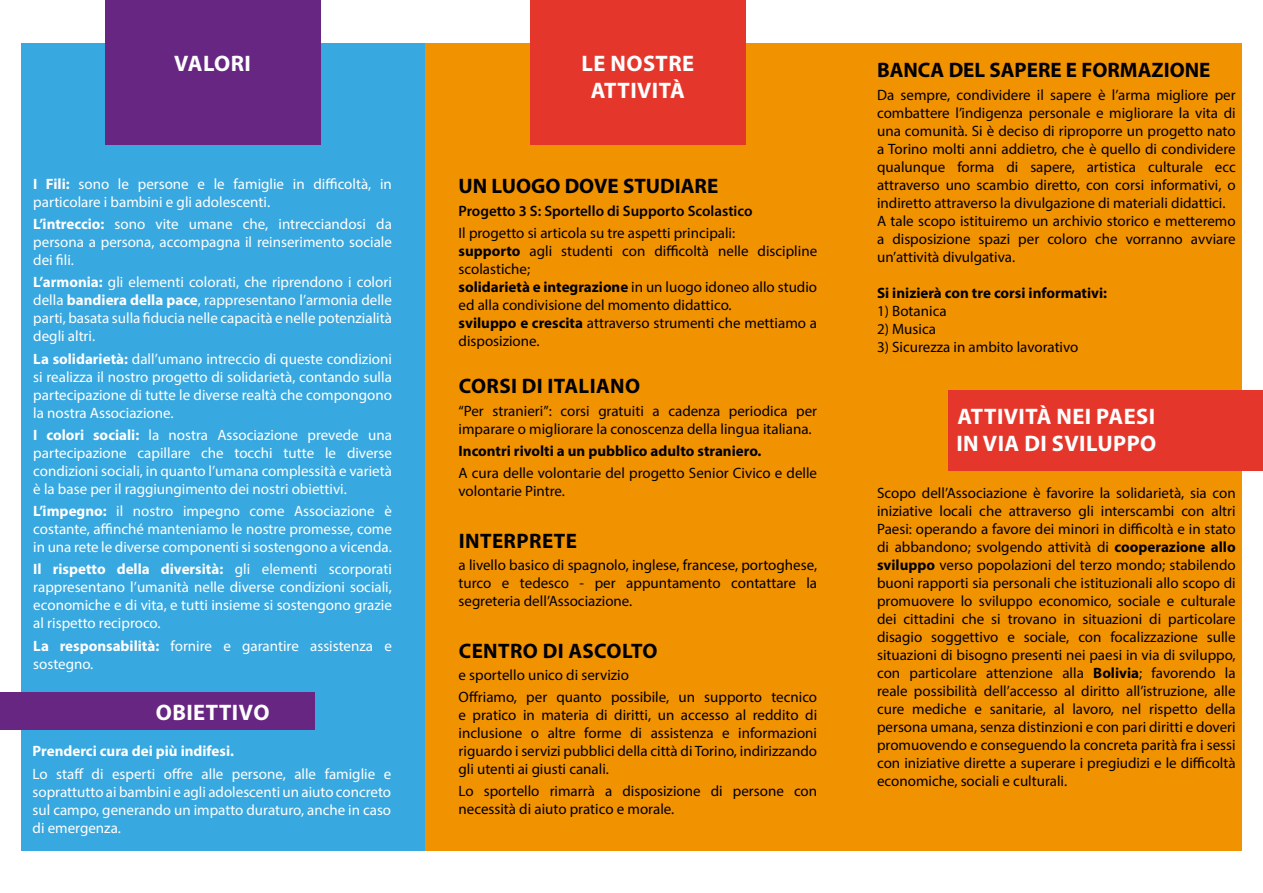
<style>
.page{position:relative;width:1263px;height:893px;background:#fff}
.page>*{position:absolute;margin:0;border:0;box-sizing:border-box;transform-origin:0 0}
.t1{font:700 22.5px/27px "Myriad Pro";letter-spacing:.02em;color:#fff;text-align:center}
.t2{font:700 21px "Myriad Pro";color:#000}
.t3{font:700 21px "Myriad Pro";letter-spacing:.02em;color:#000}
.t4{font:15px/18px "Myriad Pro";color:#000}
.t5{font:15px/18px "Myriad Pro";color:#fff;text-align:justify}
.t6{font:700 15px "Myriad Pro";color:#000}
.t7{font:600 15px "Myriad Pro";color:#000}
.t8{font:700 15px "Myriad Pro";color:#fff}
.s1{font-weight:700}
</style>
<div class="page">
<div style="left:21px;top:43px;width:404px;height:807px;background:#38a8e0"></div>
<div style="left:425px;top:43px;width:817px;height:807px;background:#f19201"></div>
<div style="left:105px;top:0;width:215px;height:145px;background:#662682"></div>
<div style="left:530px;top:0;width:216px;height:145px;background:#e5362b"></div>
<div style="left:949px;top:390px;width:314px;height:81px;background:#e5362b"></div>
<div style="left:0;top:693px;width:314px;height:37px;background:#662682"></div>
<h1 class="t1" style="left:174px;top:50px;width:78px">VALORI</h1>
<h1 class="t1" style="left:581px;top:50px;width:114px">LE NOSTRE<br>ATTIVITÀ</h1>
<p class="t5" style="left:33px;top:175px;width:360px"><span class="s1">I Fili:</span> sono le persone e le famiglie in difficoltà, in particolare i bambini e gli adolescenti.</p>
<p class="t5" style="left:33px;top:215px;width:360px"><span class="s1">L’intreccio:</span> sono vite umane che, intrecciandosi da persona a persona, accompagna il reinserimento sociale dei fili.</p>
<p class="t5" style="left:33px;top:273px;width:360px"><span class="s1">L’armonia:</span> gli elementi colorati, che riprendono i colori della <span class="s1">bandiera della pace</span>, rappresentano l’armonia delle parti, basata sulla fiducia nelle capacità e nelle potenzialità degli altri.</p>
<p class="t5" style="left:33px;top:349px;width:360px"><span class="s1">La solidarietà:</span> dall’umano intreccio di queste condizioni si realizza il nostro progetto di solidarietà, contando sulla partecipazione di tutte le diverse realtà che compongono la nostra Associazione.</p>
<p class="t5" style="left:33px;top:425px;width:360px"><span class="s1">I colori sociali:</span> la nostra Associazione prevede una partecipazione capillare che tocchi tutte le diverse condizioni sociali, in quanto l’umana complessità e varietà è la base per il raggiungimento dei nostri obiettivi.</p>
<p class="t5" style="left:33px;top:502px;width:360px"><span class="s1">L’impegno:</span> il nostro impegno come Associazione è costante, affinché manteniamo le nostre promesse, come in una rete le diverse componenti si sostengono a vicenda.</p>
<p class="t5" style="left:33px;top:560px;width:360px"><span class="s1">Il rispetto della diversità:</span> gli elementi scorporati rappresentano l’umanità nelle diverse condizioni sociali, economiche e di vita, e tutti insieme si sostengono grazie al rispetto reciproco.</p>
<p class="t5" style="left:33px;top:636px;width:360px"><span class="s1">La responsabilità:</span> fornire e garantire assistenza e sostegno.</p>
<h1 class="t1" style="left:156px;top:698px;width:115px">OBIETTIVO</h1>
<p class="t8" style="left:33px;top:742px;width:203px">Prenderci cura dei più indifesi.</p>
<p class="t5" style="left:33px;top:764px;width:360px">Lo staff di esperti offre alle persone, alle famiglie e soprattutto ai bambini e agli adolescenti un aiuto concreto sul campo, generando un impatto duraturo, anche in caso di emergenza.</p>
<h2 class="t2" style="left:459px;top:173px;width:261px">UN LUOGO DOVE STUDIARE</h2>
<p class="t7" style="left:459px;top:201px;width:295px">Progetto 3 S: Sportello di Supporto Scolastico</p>
<p class="t4" style="left:459px;top:224px;width:360px">Il progetto si articola su tre aspetti principali:<br><span class="s1">supporto</span> agli studenti con difficoltà nelle discipline scolastiche;<br><span class="s1">solidarietà e integrazione</span> in un luogo idoneo allo studio ed alla condivisione del momento didattico.<br><span class="s1">sviluppo e crescita</span> attraverso strumenti che mettiamo a disposizione.</p>
<h2 class="t3" style="left:459px;top:372px;width:183px">CORSI DI ITALIANO</h2>
<p class="t4" style="left:459px;top:401px;width:360px">“Per stranieri”: corsi gratuiti a cadenza periodica per imparare o migliorare la conoscenza della lingua italiana.</p>
<p class="t6" style="left:459px;top:441px;width:304px">Incontri rivolti a un pubblico adulto straniero.</p>
<p class="t4" style="left:459px;top:464px;width:360px">A cura delle volontarie del progetto Senior Civico e delle volontarie Pintre.</p>
<h2 class="t3" style="left:459px;top:527px;width:120px">INTERPRETE</h2>
<p class="t4" style="left:458px;top:556px;width:360px;text-align:justify">a livello basico di spagnolo, inglese, francese, portoghese, turco e tedesco - per appuntamento contattare la segreteria dell’Associazione.</p>
<h2 class="t3" style="left:459px;top:637px;width:200px">CENTRO DI ASCOLTO</h2>
<p class="t4" style="left:459px;top:664px;width:360px;line-height:22.2px">e sportello unico di servizio<br>Offriamo, per quanto possibile, un supporto tecnico</p>
<p class="t4" style="left:459px;top:706px;width:360px;text-align:justify">e pratico in materia di diritti, un accesso al reddito di inclusione o altre forme di assistenza e informazioni riguardo i servizi pubblici della città di Torino, indirizzando gli utenti ai giusti canali.</p>
<p class="t4" style="left:459px;top:782px;width:360px">Lo sportello rimarrà a disposizione di persone con necessità di aiuto pratico e morale.</p>
<h2 class="t2" style="left:877px;top:57px;width:335px">BANCA DEL SAPERE E FORMAZIONE</h2>
<p class="t4" style="left:877px;top:85px;width:360px">Da sempre, condividere il sapere è l’arma migliore per combattere l’indigenza personale e migliorare la vita di una comunità. Si è deciso di riproporre un progetto nato a Torino molti anni addietro, che è quello di condividere qualunque forma di sapere, artistica culturale ecc attraverso uno scambio diretto, con corsi informativi, o indiretto attraverso la divulgazione di materiali didattici.<br>A tale scopo istituiremo un archivio storico e metteremo a disposizione spazi per coloro che vorranno avviare un’attività divulgativa.</p>
<p class="t6" style="left:877px;top:283px;width:232px">Si inizierà con tre corsi informativi:</p>
<p class="t4" style="left:877px;top:301px;width:71px">1) Botanica</p>
<p class="t4" style="left:877px;top:319px;width:60px">2) Musica</p>
<p class="t4" style="left:877px;top:337px;width:203px">3) Sicurezza in ambito lavorativo</p>
<h1 class="t1" style="left:956px;top:402px;width:201px;text-align:left">ATTIVITÀ NEI PAESI<br>IN VIA DI SVILUPPO</h1>
<p class="t4" style="left:877px;top:484px;width:360px;text-align:justify">Scopo dell’Associazione è favorire la solidarietà, sia con iniziative locali che attraverso gli interscambi con altri Paesi: operando a favore dei minori in difficoltà e in stato di abbandono; svolgendo attività di <span class="s1">cooperazione allo sviluppo</span> verso popolazioni del terzo mondo; stabilendo buoni rapporti sia personali che istituzionali allo scopo di promuovere lo sviluppo economico, sociale e culturale dei cittadini che si trovano in situazioni di particolare disagio soggettivo e sociale, con focalizzazione sulle situazioni di bisogno presenti nei paesi in via di sviluppo, con particolare attenzione alla <span class="s1">Bolivia</span>; favorendo la reale possibilità dell’accesso al diritto all’istruzione, alle cure mediche e sanitarie, al lavoro, nel rispetto della persona umana, senza distinzioni e con pari diritti e doveri promuovendo e conseguendo la concreta parità fra i sessi con iniziative dirette a superare i pregiudizi e le difficoltà economiche, sociali e culturali.</p>
</div>
